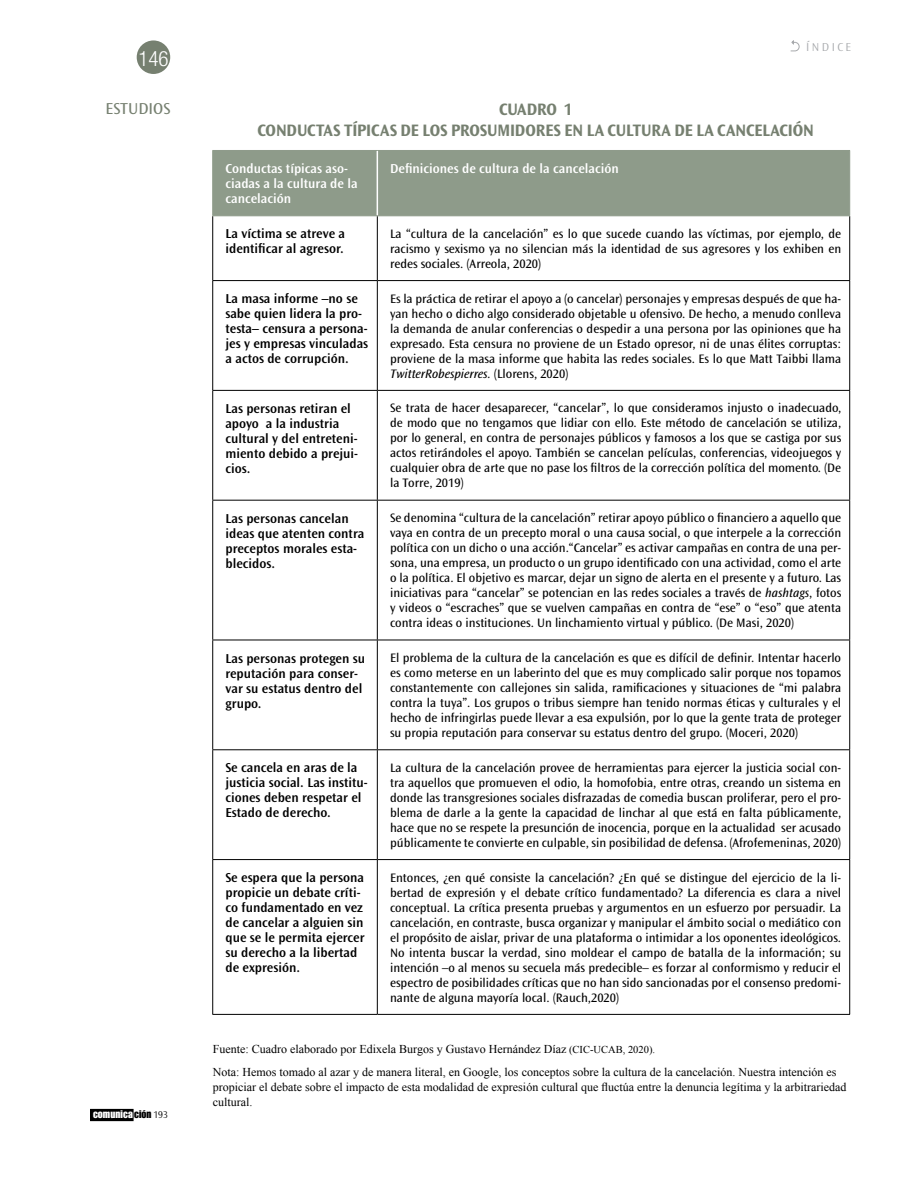
<style>
.page{position:relative;width:915px;height:1191px;background:#fff}
.page>*{position:absolute;margin:0;border:0;box-sizing:border-box;transform-origin:0 0}
.t1{font:300 condensed 21px "Helvetica Neue LT Std";color:#fff}
.t2{font:700 semi-expanded 17.25px/21px "Ocean Sans Std";letter-spacing:-.005em;color:#768070;text-align:center;scale:.9 1}
.t3{font:16.5px "Ocean Sans Std";color:#768070}
.t4{font:600 13.5px/15px "Ocean Sans Std";color:#000}
.t5{font:600 13.5px/15px "Ocean Sans Std";color:#fff}
.t6{font:12.75px/15px "Ocean Sans Std";color:#000;text-align:justify}
.t7{font:12px/23.5px "Times New Roman";color:#000}
.t8{font:300 12px "Ocean Sans Std";letter-spacing:.2em;color:#a7a9ac}
.t9{font:10.8px "Impact LT Std";letter-spacing:.01em;color:#fff}
.s1{color:#000}
.s2{font-family:"Ocean Sans Std";font-weight:300;font-size:10.2px;color:#000}
.s3{font-style:italic}
.s4{font-size:10.5px}
</style>
<div class="page">
<div style="left:91px;top:1109px;width:42px;height:11px;background:#000"></div>
<div style="left:137px;top:40px;width:33px;height:34px;background:#768070;border-radius:50%"></div>
<svg style="left:790px;top:40px;width:9px;height:11px"></svg>
<div style="left:213px;top:151px;width:636px;height:64px;background:#8e9b8a"></div>
<hr style="left:212px;top:216px;width:1px;height:64px;background:#000">
<hr style="left:377px;top:216px;width:1px;height:64px;background:#000">
<hr style="left:849px;top:216px;width:1px;height:64px;background:#000">
<hr style="left:212px;top:280px;width:165px;height:1px;background:#000">
<hr style="left:212px;top:281px;width:1px;height:109px;background:#000">
<hr style="left:377px;top:280px;width:472px;height:1px;background:#000">
<hr style="left:377px;top:281px;width:1px;height:109px;background:#000">
<hr style="left:849px;top:281px;width:1px;height:109px;background:#000">
<hr style="left:212px;top:390px;width:165px;height:1px;background:#000">
<hr style="left:212px;top:391px;width:1px;height:109px;background:#000">
<hr style="left:377px;top:390px;width:472px;height:1px;background:#000">
<hr style="left:377px;top:391px;width:1px;height:109px;background:#000">
<hr style="left:849px;top:391px;width:1px;height:109px;background:#000">
<hr style="left:212px;top:500px;width:165px;height:1px;background:#000">
<hr style="left:212px;top:500px;width:1px;height:139px;background:#000">
<hr style="left:377px;top:500px;width:472px;height:1px;background:#000">
<hr style="left:377px;top:500px;width:1px;height:139px;background:#000">
<hr style="left:849px;top:500px;width:1px;height:139px;background:#000">
<hr style="left:212px;top:639px;width:165px;height:1px;background:#000">
<hr style="left:212px;top:640px;width:1px;height:109px;background:#000">
<hr style="left:377px;top:639px;width:472px;height:1px;background:#000">
<hr style="left:377px;top:640px;width:1px;height:109px;background:#000">
<hr style="left:849px;top:640px;width:1px;height:109px;background:#000">
<hr style="left:212px;top:749px;width:165px;height:1px;background:#000">
<hr style="left:212px;top:750px;width:1px;height:109px;background:#000">
<hr style="left:377px;top:749px;width:472px;height:1px;background:#000">
<hr style="left:377px;top:750px;width:1px;height:109px;background:#000">
<hr style="left:849px;top:750px;width:1px;height:109px;background:#000">
<hr style="left:212px;top:859px;width:165px;height:1px;background:#000">
<hr style="left:212px;top:860px;width:1px;height:154px;background:#000">
<hr style="left:377px;top:859px;width:472px;height:1px;background:#000">
<hr style="left:377px;top:860px;width:1px;height:154px;background:#000">
<hr style="left:849px;top:860px;width:1px;height:154px;background:#000">
<hr style="left:212px;top:1014px;width:165px;height:1px;background:#000">
<hr style="left:377px;top:1014px;width:472px;height:1px;background:#000">
<hr style="left:376px;top:151px;width:2px;height:64px;background:#fff">
<hr style="left:212px;top:150px;width:165px;height:1px;background:#8e9b8a">
<hr style="left:212px;top:151px;width:1px;height:64px;background:#8e9b8a">
<hr style="left:377px;top:150px;width:472px;height:1px;background:#8e9b8a">
<hr style="left:849px;top:151px;width:1px;height:64px;background:#8e9b8a">
<hr style="left:212px;top:215px;width:165px;height:1px;background:#8e9b8a">
<hr style="left:377px;top:215px;width:472px;height:1px;background:#8e9b8a">
<h1 class="t1" style="left:138px;top:46px;width:32px">146</h1>
<p class="t3" style="left:106px;top:99px;width:66px">ESTUDIOS</p>
<p class="t9" style="left:93px;top:1108px;width:76px">comunica <span class="s1">ción</span> <span class="s2">193</span></p>
<p class="t8" style="left:806px;top:40px;width:46px">ÍNDICE</p>
<h2 class="t2" style="left:257px;top:98px;width:619px">CUADRO 1<br>CONDUCTAS TÍPICAS DE LOS PROSUMIDORES EN LA CULTURA DE LA CANCELACIÓN</h2>
<p class="t5" style="left:225px;top:161px;width:134px">Conductas típicas aso&shy;ciadas a la cultura de la cancelación</p>
<p class="t5" style="left:390px;top:161px;width:230px">Definiciones de cultura de la cancelación</p>
<p class="t4" style="left:225px;top:226px;width:121px">La víctima se atreve a identificar al agresor.</p>
<p class="t6" style="left:390px;top:226px;width:452px">La “cultura de la cancelación” es lo que sucede cuando las víctimas, por ejemplo, de racismo y sexismo ya no silencian más la identidad de sus agresores y los exhiben en redes sociales. (Arreola, 2020)</p>
<p class="t4" style="left:225px;top:291px;width:144px">La masa informe –no se sabe quien lidera la pro&shy;testa– censura a persona&shy;jes y empresas vinculadas a actos de corrupción.</p>
<p class="t6" style="left:390px;top:291px;width:452px">Es la práctica de retirar el apoyo a (o cancelar) personajes y empresas después de que ha&shy;yan hecho o dicho algo considerado objetable u ofensivo. De hecho, a menudo conlleva la demanda de anular conferencias o despedir a una persona por las opiniones que ha expresado. Esta censura no proviene de un Estado opresor, ni de unas élites corruptas: proviene de la masa informe que habita las redes sociales. Es lo que Matt Taibbi llama <span class="s3">TwitterRobespierres.</span> (Llorens, 2020)</p>
<p class="t4" style="left:225px;top:401px;width:134px">Las personas retiran el apoyo a la industria cultural y del entreteni&shy;miento debido a prejui&shy;cios.</p>
<p class="t6" style="left:390px;top:401px;width:452px">Se trata de hacer desaparecer, “cancelar”, lo que consideramos injusto o inadecuado, de modo que no tengamos que lidiar con ello. Este método de cancelación se utiliza, por lo general, en contra de personajes públicos y famosos a los que se castiga por sus actos retirándoles el apoyo. También se cancelan películas, conferencias, videojuegos y cualquier obra de arte que no pase los filtros de la corrección política del momento. (De la Torre, 2019)</p>
<p class="t4" style="left:225px;top:511px;width:140px">Las personas cancelan ideas que atenten contra preceptos morales esta&shy;blecidos.</p>
<p class="t6" style="left:390px;top:510px;width:452px">Se denomina “cultura de la cancelación” retirar apoyo público o financiero a aquello que vaya en contra de un precepto moral o una causa social, o que interpele a la corrección política con un dicho o una acción.“Cancelar” es activar campañas en contra de una per&shy;sona, una empresa, un producto o un grupo identificado con una actividad, como el arte o la política. El objetivo es marcar, dejar un signo de alerta en el presente y a futuro. Las iniciativas para “cancelar” se potencian en las redes sociales a través de <span class="s3">hashtags</span>, fotos y videos o “escraches” que se vuelven campañas en contra de “ese” o “eso” que atenta contra ideas o instituciones. Un linchamiento virtual y público. (De Masi, 2020)</p>
<p class="t4" style="left:225px;top:651px;width:141px">Las personas protegen su reputación para conser&shy;var su estatus dentro del grupo.</p>
<p class="t6" style="left:390px;top:650px;width:452px">El problema de la cultura de la cancelación es que es difícil de definir. Intentar hacerlo es como meterse en un laberinto del que es muy complicado salir porque nos topamos constantemente con callejones sin salida, ramificaciones y situaciones de “mi palabra contra la tuya”. Los grupos o tribus siempre han tenido normas éticas y culturales y el hecho de infringirlas puede llevar a esa expulsión, por lo que la gente trata de proteger su propia reputación para conservar su estatus dentro del grupo. (Moceri, 2020)</p>
<p class="t4" style="left:225px;top:760px;width:144px">Se cancela en aras de la justicia social. Las institu&shy;ciones deben respetar el<br>Estado de derecho.</p>
<p class="t6" style="left:390px;top:760px;width:452px">La cultura de la cancelación provee de herramientas para ejercer la justicia social con&shy;tra aquellos que promueven el odio, la homofobia, entre otras, creando un sistema en donde las transgresiones sociales disfrazadas de comedia buscan proliferar, pero el pro&shy;blema de darle a la gente la capacidad de linchar al que está en falta públicamente, hace que no se respete la presunción de inocencia, porque en la actualidad ser acusado públicamente te convierte en culpable, sin posibilidad de defensa. (Afrofemeninas, 2020)</p>
<p class="t4" style="left:225px;top:870px;width:140px">Se espera que la persona propicie un debate críti&shy;co fundamentado en vez de cancelar a alguien sin que se le permita ejercer su derecho a la libertad de expresión.</p>
<p class="t6" style="left:390px;top:870px;width:452px">Entonces, ¿en qué consiste la cancelación? ¿En qué se distingue del ejercicio de la li&shy;bertad de expresión y el debate crítico fundamentado? La diferencia es clara a nivel conceptual. La crítica presenta pruebas y argumentos en un esfuerzo por persuadir. La cancelación, en contraste, busca organizar y manipular el ámbito social o mediático con el propósito de aislar, privar de una plataforma o intimidar a los oponentes ideológicos.<br>No intenta buscar la verdad, sino moldear el campo de batalla de la información; su intención –o al menos su secuela más predecible– es forzar al conformismo y reducir el espectro de posibilidades críticas que no han sido sancionadas por el consenso predomi&shy;nante de alguna mayoría local. (Rauch,2020)</p>
<p class="t7" style="left:213px;top:1036px;width:625px">Fuente: Cuadro elaborado por Edixela Burgos y Gustavo Hernández Díaz <span class="s4">(CIC-UCAB, 2020).<br></span>Nota: Hemos tomado al azar y de manera literal, en Google, los conceptos sobre la cultura de la cancelación. Nuestra intención es</p>
<p class="t7" style="left:213px;top:1079px;width:635px;line-height:15px">propiciar el debate sobre el impacto de esta modalidad de expresión cultural que fluctúa entre la denuncia legítima y la arbitrariedad cultural.</p>
</div>
